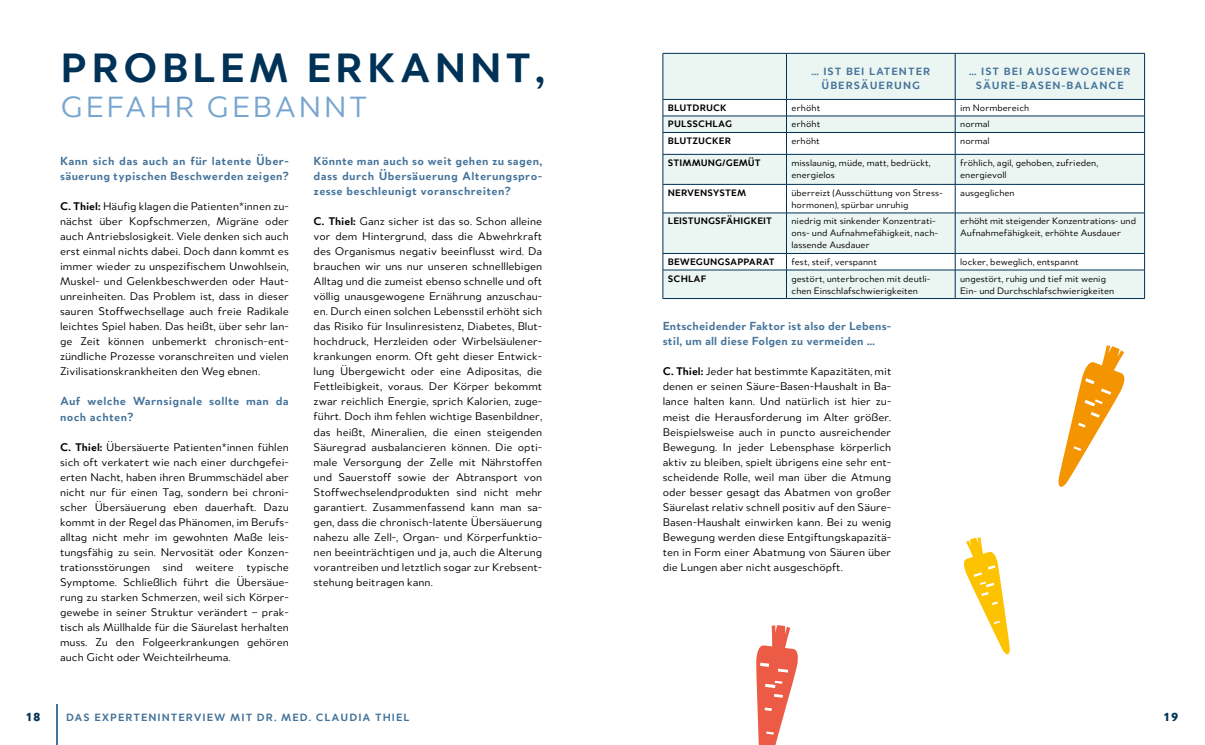
<style>
.page{position:relative;width:1205px;height:745px;background:#fff}
.page>*{position:absolute;margin:0;border:0;box-sizing:border-box;transform-origin:0 0}
.t1{font:700 43.75px "Merel";letter-spacing:.09em;color:#003257}
.t2{font:31.25px "Merel";letter-spacing:.09em;color:#77a5cf}
.t3{font:700 12.5px/15px "Merel";letter-spacing:.025em;color:#44739a}
.t4{font:900 12.5px "Merel";color:#003257}
.t5{font:11.88px/15px "Merel";color:#000;text-align:justify}
.t6{font:700 11.25px/13.5px "Merel";letter-spacing:.09em;color:#44739a;text-align:center}
.t7{font:10px/12px "Merel";color:#000}
.t8{font:700 10px "Merel";letter-spacing:.01em;color:#000}
.s1{font-weight:700}
</style>
<div class="page">
<hr style="left:56px;top:703px;width:1px;height:41px;background:#44739a">
<svg style="left:664px;top:54px;width:480px;height:244px;fill:#ebf5f2"></svg>
<hr style="left:663px;top:53px;width:123px;height:1px;background:#003257">
<hr style="left:663px;top:53px;width:1px;height:46px;background:#003257">
<hr style="left:786px;top:53px;width:169px;height:1px;background:#003257">
<hr style="left:786px;top:53px;width:1px;height:46px;background:#003257">
<hr style="left:955px;top:53px;width:189px;height:1px;background:#003257">
<hr style="left:955px;top:53px;width:1px;height:46px;background:#003257">
<hr style="left:1144px;top:53px;width:1px;height:46px;background:#003257">
<hr style="left:663px;top:99px;width:123px;height:1px;background:#003257">
<hr style="left:786px;top:99px;width:169px;height:1px;background:#003257">
<hr style="left:955px;top:99px;width:189px;height:1px;background:#003257">
<hr style="left:663px;top:116px;width:123px;height:1px;background:#003257">
<hr style="left:786px;top:116px;width:169px;height:1px;background:#003257">
<hr style="left:955px;top:116px;width:189px;height:1px;background:#003257">
<hr style="left:663px;top:132px;width:123px;height:1px;background:#003257">
<svg style="left:663px;top:100px;width:1px;height:54px"></svg>
<hr style="left:786px;top:132px;width:169px;height:1px;background:#003257">
<svg style="left:786px;top:99px;width:1px;height:55px"></svg>
<hr style="left:955px;top:132px;width:189px;height:1px;background:#003257">
<svg style="left:955px;top:99px;width:1px;height:55px"></svg>
<svg style="left:1144px;top:99px;width:1px;height:55px"></svg>
<hr style="left:663px;top:154px;width:123px;height:1px;background:#003257">
<hr style="left:663px;top:154px;width:1px;height:30px;background:#003257">
<hr style="left:786px;top:154px;width:169px;height:1px;background:#003257">
<hr style="left:786px;top:154px;width:1px;height:30px;background:#003257">
<hr style="left:955px;top:154px;width:189px;height:1px;background:#003257">
<hr style="left:955px;top:154px;width:1px;height:30px;background:#003257">
<hr style="left:1144px;top:154px;width:1px;height:30px;background:#003257">
<hr style="left:663px;top:184px;width:123px;height:1px;background:#003257">
<svg style="left:663px;top:184px;width:1px;height:28px"></svg>
<hr style="left:786px;top:184px;width:169px;height:1px;background:#003257">
<svg style="left:786px;top:184px;width:1px;height:28px"></svg>
<hr style="left:955px;top:184px;width:189px;height:1px;background:#003257">
<svg style="left:955px;top:184px;width:1px;height:28px"></svg>
<svg style="left:1144px;top:184px;width:1px;height:29px"></svg>
<hr style="left:663px;top:213px;width:1px;height:40px;background:#003257">
<hr style="left:786px;top:213px;width:1px;height:40px;background:#003257">
<hr style="left:955px;top:213px;width:1px;height:40px;background:#003257">
<hr style="left:1144px;top:213px;width:1px;height:40px;background:#003257">
<svg style="left:663px;top:254px;width:1px;height:44px"></svg>
<svg style="left:786px;top:254px;width:1px;height:44px"></svg>
<svg style="left:955px;top:254px;width:1px;height:44px"></svg>
<svg style="left:1144px;top:253px;width:1px;height:45px"></svg>
<hr style="left:663px;top:212px;width:123px;height:1px;background:#003257">
<hr style="left:786px;top:212px;width:169px;height:1px;background:#003257">
<hr style="left:955px;top:212px;width:189px;height:1px;background:#003257">
<hr style="left:663px;top:253px;width:123px;height:1px;background:#003257">
<hr style="left:786px;top:253px;width:169px;height:1px;background:#003257">
<hr style="left:955px;top:253px;width:189px;height:1px;background:#003257">
<hr style="left:663px;top:269px;width:123px;height:1px;background:#003257">
<hr style="left:786px;top:269px;width:169px;height:1px;background:#003257">
<hr style="left:955px;top:269px;width:189px;height:1px;background:#003257">
<hr style="left:663px;top:298px;width:123px;height:1px;background:#003257">
<hr style="left:786px;top:298px;width:169px;height:1px;background:#003257">
<hr style="left:955px;top:298px;width:189px;height:1px;background:#003257">
<svg style="left:1058px;top:345px;width:67px;height:141px"></svg>
<svg style="left:964px;top:537px;width:46px;height:117px"></svg>
<svg style="left:756px;top:625px;width:42px;height:119px"></svg>
<h1 class="t1" style="left:60px;top:32px;width:486px">PROBLEM ERKANNT,</h1>
<h2 class="t2" style="left:60px;top:83px;width:309px">GEFAHR GEBANNT</h2>
<p class="t3" style="left:60px;top:153px;width:230px">Kann sich das auch an für latente Über&shy;säuerung typischen Beschwerden zeigen?</p>
<p class="t5" style="left:60px;top:198px;width:230px"><span class="s1">C. Thiel:</span> Häufig klagen die Patienten*innen zu&shy;nächst über Kopfschmerzen, Migräne oder auch Antriebslosigkeit. Viele denken sich auch erst einmal nichts dabei. Doch dann kommt es immer wieder zu unspezifischem Unwohlsein, Muskel- und Gelenkbeschwerden oder Haut&shy;unreinheiten. Das Problem ist, dass in dieser sauren Stoffwechsellage auch freie Radikale leichtes Spiel haben. Das heißt, über sehr lan&shy;ge Zeit können unbemerkt chronisch-ent&shy;zündliche Prozesse voranschreiten und vielen Zivilisationskrankheiten den Weg ebnen.</p>
<p class="t3" style="left:60px;top:393px;width:230px">Auf welche Warnsignale sollte man da noch achten?</p>
<p class="t5" style="left:60px;top:438px;width:230px"><span class="s1">C. Thiel:</span> Übersäuerte Patienten*innen fühlen sich oft verkatert wie nach einer durchgefei&shy;erten Nacht, haben ihren Brummschädel aber nicht nur für einen Tag, sondern bei chroni&shy;scher Übersäuerung eben dauerhaft. Dazu kommt in der Regel das Phänomen, im Berufs&shy;alltag nicht mehr im gewohnten Maße leis&shy;tungsfähig zu sein. Nervosität oder Konzen&shy;trationsstörungen sind weitere typische Symptome. Schließlich führt die Übersäue&shy;rung zu starken Schmerzen, weil sich Körper&shy;gewebe in seiner Struktur verändert – prak&shy;tisch als Müllhalde für die Säurelast herhalten muss. Zu den Folgeerkrankungen gehören auch Gicht oder Weichteilrheuma.</p>
<p class="t3" style="left:314px;top:153px;width:230px;text-align:justify">Könnte man auch so weit gehen zu sagen, dass durch Übersäuerung Alterungspro&shy;zesse beschleunigt voranschreiten?</p>
<p class="t5" style="left:314px;top:213px;width:230px"><span class="s1">C. Thiel:</span> Ganz sicher ist das so. Schon alleine vor dem Hintergrund, dass die Abwehrkraft des Organismus negativ beeinflusst wird. Da brauchen wir uns nur unseren schnelllebigen Alltag und die zumeist ebenso schnelle und oft völlig unausgewogene Ernährung anzuschau&shy;en. Durch einen solchen Lebensstil erhöht sich das Risiko für Insulinresistenz, Diabetes, Blut&shy;hochdruck, Herzleiden oder Wirbelsäulener&shy;krankungen enorm. Oft geht dieser Entwick&shy;lung Übergewicht oder eine Adipositas, die Fettleibigkeit, voraus. Der Körper bekommt zwar reichlich Energie, sprich Kalorien, zuge&shy;führt. Doch ihm fehlen wichtige Basenbildner, das heißt, Mineralien, die einen steigenden Säuregrad ausbalancieren können. Die opti&shy;male Versorgung der Zelle mit Nährstoffen und Sauerstoff sowie der Abtransport von Stoffwechselendprodukten sind nicht mehr garantiert. Zusammenfassend kann man sa&shy;gen, dass die chronisch-latente Übersäuerung nahezu alle Zell-, Organ- und Körperfunktio&shy;nen beeinträchtigen und ja, auch die Alterung vorantreiben und letztlich sogar zur Krebsent&shy;stehung beitragen kann.</p>
<p class="t6" style="left:811px;top:64px;width:120px">… IST BEI LATENTER<br>ÜBERSÄUERUNG</p>
<p class="t6" style="left:969px;top:64px;width:163px">… IST BEI AUSGEWOGENER<br>SÄURE-BASEN-BALANCE</p>
<p class="t8" style="left:668px;top:99px;width:60px">BLUTDRUCK</p>
<p class="t7" style="left:791px;top:101px;width:30px">erhöht</p>
<p class="t7" style="left:960px;top:101px;width:71px">im Normbereich</p>
<p class="t8" style="left:668px;top:116px;width:66px">PULSSCHLAG</p>
<p class="t7" style="left:791px;top:117px;width:30px">erhöht</p>
<p class="t7" style="left:960px;top:117px;width:31px">normal</p>
<p class="t8" style="left:668px;top:132px;width:65px">BLUTZUCKER</p>
<p class="t7" style="left:791px;top:134px;width:30px">erhöht</p>
<p class="t7" style="left:960px;top:134px;width:31px">normal</p>
<p class="t8" style="left:668px;top:154px;width:94px">STIMMUNG/GEMÜT</p>
<p class="t7" style="left:791px;top:156px;width:141px">misslaunig, müde, matt, bedrückt, energielos</p>
<p class="t7" style="left:960px;top:156px;width:139px">fröhlich, agil, gehoben, zufrieden, energievoll</p>
<p class="t8" style="left:668px;top:184px;width:80px">NERVENSYSTEM</p>
<p class="t7" style="left:791px;top:186px;width:153px">überreizt (Ausschüttung von Stress&shy;hormonen), spürbar unruhig</p>
<p class="t7" style="left:960px;top:186px;width:56px">ausgeglichen</p>
<p class="t8" style="left:668px;top:213px;width:106px">LEISTUNGSFÄHIGKEIT</p>
<p class="t7" style="left:791px;top:214px;width:148px">niedrig mit sinkender Konzentrati&shy;ons- und Aufnahmefähigkeit, nach&shy;lassende Ausdauer</p>
<p class="t7" style="left:960px;top:214px;width:177px">erhöht mit steigender Konzentrations- und<br>Aufnahmefähigkeit, erhöhte Ausdauer</p>
<p class="t8" style="left:668px;top:253px;width:108px">BEWEGUNGSAPPARAT</p>
<p class="t7" style="left:791px;top:255px;width:87px">fest, steif, verspannt</p>
<p class="t7" style="left:960px;top:255px;width:120px">locker, beweglich, entspannt</p>
<p class="t8" style="left:668px;top:270px;width:40px">SCHLAF</p>
<p class="t7" style="left:791px;top:271px;width:141px">gestört, unterbrochen mit deutli&shy;chen Einschlafschwierigkeiten</p>
<p class="t7" style="left:960px;top:271px;width:156px">ungestört, ruhig und tief mit wenig<br>Ein- und Durchschlafschwierigkeiten</p>
<p class="t3" style="left:663px;top:318px;width:230px">Entscheidender Faktor ist also der Lebens&shy;stil, um all diese Folgen zu vermeiden …</p>
<p class="t5" style="left:663px;top:363px;width:230px;text-align:left"><span class="s1">C. Thiel:</span> Jeder hat bestimmte Kapazitäten, mit denen er seinen Säure-Basen-Haushalt in Ba&shy;lance halten kann. Und natürlich ist hier zu&shy;meist die Herausforderung im Alter größer.<br>Beispielsweise auch in puncto ausreichender Bewegung. In jeder Lebensphase körperlich aktiv zu bleiben, spielt übrigens eine sehr ent&shy;scheidende Rolle, weil man über die Atmung oder besser gesagt das Abatmen von großer Säurelast relativ schnell positiv auf den Säure-- Basen-Haushalt einwirken kann. Bei zu wenig Bewegung werden diese Entgiftungskapazitä&shy;ten in Form einer Abatmung von Säuren über die Lungen aber nicht ausgeschöpft.</p>
<p class="t4" style="left:27px;top:705px;width:15px">18</p>
<p class="t6" style="left:66px;top:709px;width:44px">Das Experten-interview</p>
<p class="t6" style="left:230px;top:709px;width:9px">mit</p>
<p class="t6" style="left:257px;top:709px;width:34px">Dr. med</p>
<p class="t6" style="left:309px;top:709px;width:25px">. Claudia</p>
<p class="t6" style="left:375px;top:709px;width:16px">Thiel</p>
<p class="t4" style="left:1164px;top:705px;width:16px">19</p>
</div>
